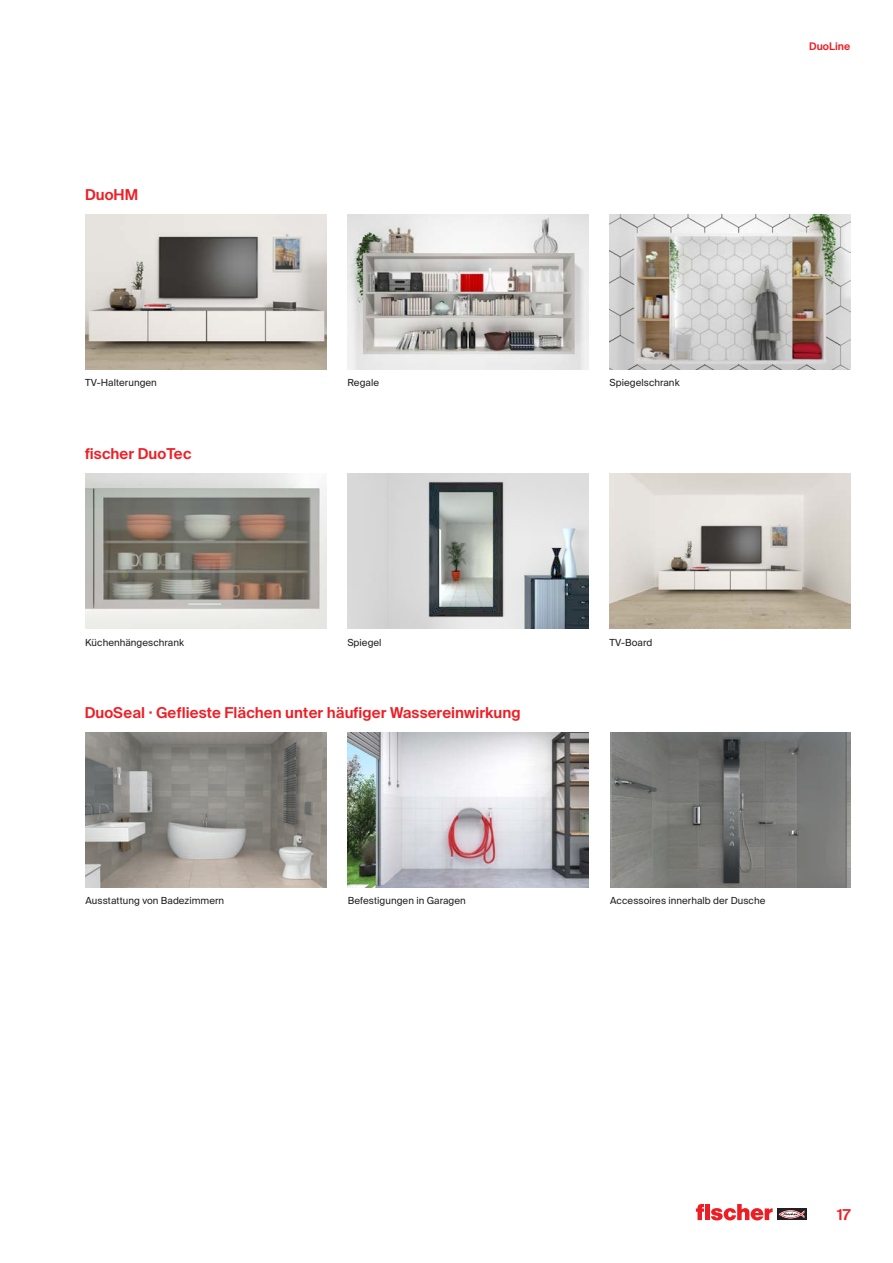
<style>
.page{position:relative;width:893px;height:1263px;background:#fff}
.page>*{position:absolute;margin:0;border:0;box-sizing:border-box;transform-origin:0 0}
.CB_AF_02_SUBHEAD_SB_RED{font:600 15px "fischerstrong";letter-spacing:.005em;color:#ee1f26}
.t1{font:600 10.5px "fischerstrong";letter-spacing:.005em;color:#ee1f26}
.CB_AF_04_CAPTION_REG{font:9.75px "fischerstrong";letter-spacing:.005em;color:#231f20}
</style>
<div class="page">
<img style="left:348px;top:732px;width:241px;height:155px">
<img style="left:85px;top:732px;width:242px;height:155px">
<img style="left:610px;top:732px;width:241px;height:155px">
<img style="left:347px;top:473px;width:241px;height:155px">
<img style="left:85px;top:473px;width:241px;height:155px">
<img style="left:609px;top:473px;width:241px;height:155px">
<img style="left:347px;top:215px;width:241px;height:155px">
<img style="left:85px;top:215px;width:241px;height:155px">
<img style="left:609px;top:215px;width:241px;height:155px">
<svg style="left:777px;top:1208px;width:29px;height:12px"></svg>
<svg style="left:779px;top:1210px;width:25px;height:8px"></svg>
<svg style="left:696px;top:1204px;width:77px;height:16px"></svg>
<p class="CB_AF_02_SUBHEAD_SB_RED" style="left:85px;top:186px;width:55px">DuoHM</p>
<p class="CB_AF_04_CAPTION_REG" style="left:85px;top:377px;width:73px">TV-Halterungen</p>
<p class="CB_AF_04_CAPTION_REG" style="left:347px;top:377px;width:33px">Regale</p>
<p class="CB_AF_04_CAPTION_REG" style="left:610px;top:377px;width:72px">Spiegelschrank</p>
<p class="CB_AF_02_SUBHEAD_SB_RED" style="left:85px;top:445px;width:108px">fischer DuoTec</p>
<p class="t1" style="left:809px;top:41px;width:43px">DuoLine</p>
<p class="CB_AF_04_CAPTION_REG" style="left:85px;top:636px;width:100px">Küchenhängeschrank</p>
<p class="CB_AF_04_CAPTION_REG" style="left:347px;top:636px;width:36px">Spiegel</p>
<p class="CB_AF_04_CAPTION_REG" style="left:609px;top:636px;width:45px">TV-Board</p>
<p class="CB_AF_02_SUBHEAD_SB_RED" style="left:85px;top:704px;width:437px">DuoSeal · Geflieste Flächen unter häufiger Wassereinwirkung</p>
<p class="CB_AF_04_CAPTION_REG" style="left:86px;top:895px;width:140px">Ausstattung von Badezimmern</p>
<p class="CB_AF_04_CAPTION_REG" style="left:348px;top:895px;width:120px">Befestigungen in Garagen</p>
<p class="CB_AF_04_CAPTION_REG" style="left:610px;top:895px;width:157px">Accessoires innerhalb der Dusche</p>
<h1 class="CB_AF_02_SUBHEAD_SB_RED" style="left:837px;top:1206px;width:15px">17</h1>
</div>
